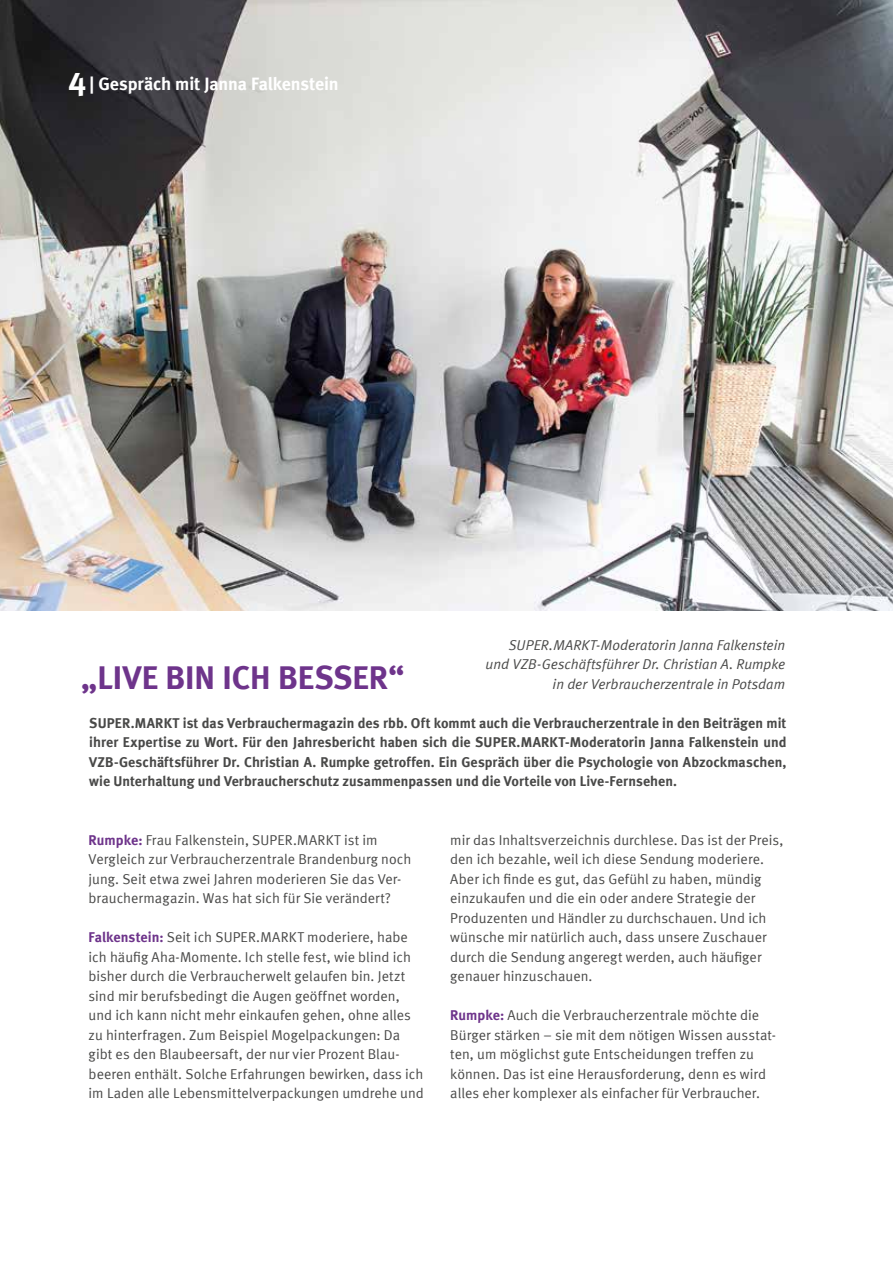
<style>
.page{position:relative;width:893px;height:1263px;background:#fff}
.page>*{position:absolute;margin:0;border:0;box-sizing:border-box;transform-origin:0 0}
.t1{font:700 33px "Meta";color:#6e348b}
.t2{font:700 18px "Meta";letter-spacing:-.01em;color:#fff}
.t3{font:14.25px/19.5px "Meta Normal";letter-spacing:.005em;color:#494948}
.t4{font:700 14.25px/19.5px "Meta";letter-spacing:.005em;color:#494948;text-align:justify}
.t5{font:italic 14.25px/19.5px "Meta Normal";color:#494948;text-align:right}
.s1{font-size:33px}
.s2{font-family:"Meta";font-weight:700;color:#6e348b}
</style>
<div class="page">
<img style="left:0;top:0;width:893px;height:611px">
<p class="t2" style="left:69px;top:73px;width:272px"><span class="s1">4</span> | Gespräch mit Janna Falkenstein</p>
<h1 class="t1" style="left:81px;top:658px;width:325px">„LIVE BIN ICH BESSER“</h1>
<p class="t5" style="left:486px;top:635px;width:301px">SUPER.MARKT-Moderatorin Janna Falkenstein und VZB-Geschäftsführer Dr. Christian A. Rumpke in der Verbraucherzentrale in Potsdam</p>
<p class="t4" style="left:89px;top:713px;width:699px">SUPER.MARKT ist das Verbrauchermagazin des rbb. Oft kommt auch die Verbraucherzentrale in den Beiträgen mit ihrer Expertise zu Wort. Für den Jahresbericht haben sich die SUPER.MARKT-Moderatorin Janna Falkenstein und VZB-Geschäftsführer Dr. Christian A. Rumpke getroffen. Ein Gespräch über die Psychologie von Abzockmaschen, wie Unterhaltung und Verbraucherschutz zusammenpassen und die Vorteile von Live-Fernsehen.</p>
<p class="t3" style="left:89px;top:830px;width:324px"><span class="s2">Rumpke:</span> Frau Falkenstein, SUPER.MARKT ist im Vergleich zur Verbraucherzentrale Brandenburg noch jung. Seit etwa zwei Jahren moderieren Sie das Ver&shy;brauchermagazin. Was hat sich für Sie verändert?</p>
<p class="t3" style="left:89px;top:927px;width:337px"><span class="s2">Falkenstein:</span> Seit ich SUPER.MARKT moderiere, habe ich häufig Aha-Momente. Ich stelle fest, wie blind ich bisher durch die Verbraucherwelt gelaufen bin. Jetzt sind mir berufsbedingt die Augen geöffnet worden, und ich kann nicht mehr einkaufen gehen, ohne alles zu hinterfragen. Zum Beispiel Mogelpackungen: Da gibt es den Blaubeersaft, der nur vier Prozent Blau&shy;beeren enthält. Solche Erfahrungen bewirken, dass ich im Laden alle Lebensmittelverpackungen umdrehe und</p>
<p class="t3" style="left:450px;top:830px;width:335px">mir das Inhaltsverzeichnis durchlese. Das ist der Preis, den ich bezahle, weil ich diese Sendung moderiere.<br>Aber ich finde es gut, das Gefühl zu haben, mündig einzukaufen und die ein oder andere Strategie der Produzenten und Händler zu durchschauen. Und ich wünsche mir natürlich auch, dass unsere Zuschauer durch die Sendung angeregt werden, auch häufiger genauer hinzuschauen.</p>
<p class="t3" style="left:450px;top:1005px;width:327px"><span class="s2">Rumpke:</span> Auch die Verbraucherzentrale möchte die Bürger stärken – sie mit dem nötigen Wissen ausstat&shy;ten, um möglichst gute Entscheidungen treffen zu können. Das ist eine Herausforderung, denn es wird alles eher komplexer als einfacher für Verbraucher.</p>
</div>
